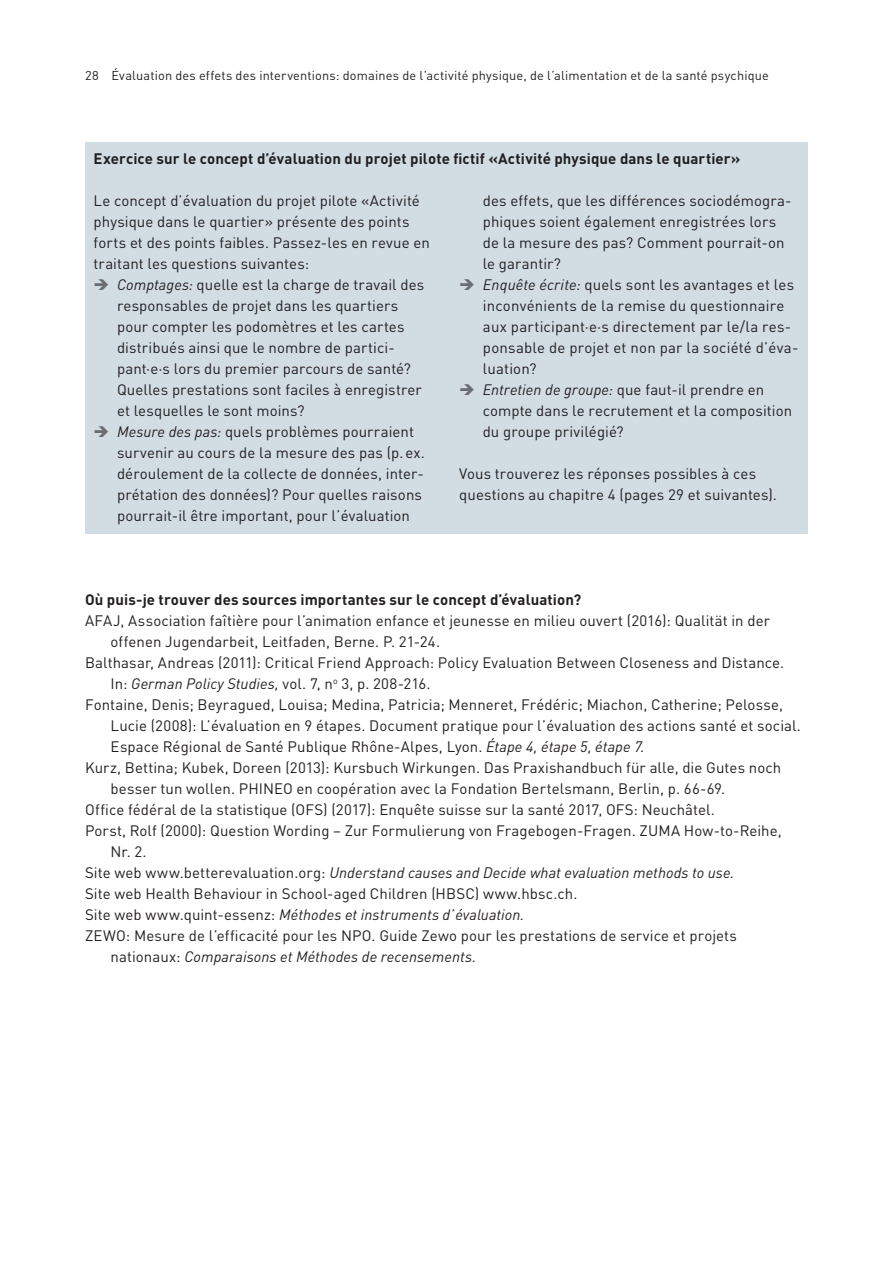
<style>
.page{position:relative;width:893px;height:1263px;background:#fff}
.page>*{position:absolute;margin:0;border:0;box-sizing:border-box;transform-origin:0 0}
.t1{font:15px/21px "DINOT";letter-spacing:.005em;color:#231f20}
.t2{font:italic 15px "DINOT";letter-spacing:.005em;color:#231f20}
.t3{font:700 15px "DINOT";letter-spacing:.01em;color:#231f20}
.t4{font:12.75px "DINOT";letter-spacing:.015em;color:#231f20}
.s1{color:#6c6d70}
.s2{font-style:italic}
.s3{font-style:normal}
</style>
<div class="page">
<div style="left:85px;top:143px;width:723px;height:391px;background:#d1dce3"></div>
<p class="t4" style="left:85px;top:66px;width:685px">28 Évaluation des effets des interventions: domaines de l’activité physique, de l’alimentation et de la santé psychique</p>
<p class="t3" style="left:94px;top:148px;width:649px">Exercice sur le concept d’évaluation du projet pilote fictif «Activité physique dans le quartier»</p>
<p class="t1" style="left:94px;top:189px;width:338px">Le concept d’évaluation du projet pilote «Activité physique dans le quartier» présente des points forts et des points faibles. Passez-les en revue en traitant les questions suivantes:</p>
<p class="t1" style="left:117px;top:273px;width:309px;text-indent:-24px"><span class="s1">➔</span> <span class="s2">Comptages:</span> quelle est la charge de travail des responsables de projet dans les quartiers pour compter les podomètres et les cartes distribués ainsi que le nombre de partici&shy;pant·e·s lors du premier parcours de santé?<br>Quelles prestations sont faciles à enregistrer et lesquelles le sont moins?</p>
<p class="t1" style="left:117px;top:420px;width:309px;text-indent:-24px"><span class="s1">➔</span> <span class="s2">Mesure des pas:</span> quels problèmes pourraient survenir au cours de la mesure des pas (p.ex. déroulement de la collecte de données, inter&shy;prétation des données)? Pour quelles raisons pourrait-il être important, pour l’évaluation</p>
<p class="t1" style="left:483px;top:189px;width:310px">des effets, que les différences sociodémogra&shy;phiques soient également enregistrées lors de la mesure des pas? Comment pourrait-on le garantir?</p>
<p class="t1" style="left:483px;top:273px;width:317px;text-indent:-24px"><span class="s1">➔</span> <span class="s2">Enquête écrite:</span> quels sont les avantages et les inconvénients de la remise du questionnaire aux participant·e·s directement par le/la res&shy;ponsable de projet et non par la société d’éva&shy;luation?</p>
<p class="t1" style="left:483px;top:378px;width:311px;text-indent:-24px"><span class="s1">➔</span> <span class="s2">Entretien de groupe:</span> que faut-il prendre en compte dans le recrutement et la composition du groupe privilégié?</p>
<p class="t1" style="left:459px;top:462px;width:319px">Vous trouverez les réponses possibles à ces questions au chapitre 4 (pages 29 et suivantes).</p>
<p class="t3" style="left:85px;top:589px;width:498px">Où puis-je trouver des sources importantes sur le concept d’évaluation?</p>
<p class="t1" style="left:85px;top:609px;width:686px">AFAJ, Association faîtière pour l’animation enfance et jeunesse en milieu ouvert (2016): Qualität in der</p>
<p class="t1" style="left:111px;top:630px;width:331px">offenen Jugendarbeit, Leitfaden, Berne. P. 21-24.</p>
<p class="t1" style="left:85px;top:651px;width:701px">Balthasar, Andreas (2011): Critical Friend Approach: Policy Evaluation Between Closeness and Distance.</p>
<p class="t1" style="left:111px;top:672px;width:321px">In: <span class="s2">German Policy Studies,</span> vol. 7, n<sup>o</sup> 3, p. 208-216.</p>
<p class="t1" style="left:85px;top:693px;width:699px">Fontaine, Denis; Beyragued, Louisa; Medina, Patricia; Menneret, Frédéric; Miachon, Catherine; Pelosse,</p>
<p class="t1" style="left:111px;top:714px;width:692px">Lucie (2008): L’évaluation en 9 étapes. Document pratique pour l’évaluation des actions santé et social.</p>
<p class="t1" style="left:111px;top:735px;width:536px">Espace Régional de Santé Publique Rhône-Alpes, Lyon. <span class="s2">Étape 4, étape 5, étape 7.</span></p>
<p class="t1" style="left:85px;top:756px;width:698px">Kurz, Bettina; Kubek, Doreen (2013): Kursbuch Wirkungen. Das Praxishandbuch für alle, die Gutes noch</p>
<p class="t1" style="left:111px;top:777px;width:616px">besser tun wollen. PHINEO en coopération avec la Fondation Bertelsmann, Berlin, p. 66-69.</p>
<p class="t1" style="left:85px;top:798px;width:631px">Office fédéral de la statistique (OFS) (2017): Enquête suisse sur la santé 2017, OFS: Neuchâtel.</p>
<p class="t1" style="left:85px;top:819px;width:698px">Porst, Rolf (2000): Question Wording – Zur Formulierung von Fragebogen-Fragen. ZUMA How-to-Reihe,</p>
<p class="t1" style="left:111px;top:840px;width:38px">Nr. 2.</p>
<p class="t2" style="left:85px;top:863px;width:651px"><span class="s3">Site web www.betterevaluation.org:</span> Understand causes and Decide what evaluation methods to use.</p>
<p class="t1" style="left:85px;top:882px;width:494px">Site web Health Behaviour in School-aged Children (HBSC) www.hbsc.ch.</p>
<p class="t2" style="left:85px;top:905px;width:441px"><span class="s3">Site web www.quint-essenz:</span> Méthodes et instruments d’évaluation.</p>
<p class="t1" style="left:85px;top:924px;width:653px">ZEWO: Mesure de l’efficacité pour les NPO. Guide Zewo pour les prestations de service et projets</p>
<p class="t2" style="left:111px;top:947px;width:367px"><span class="s3">nationaux:</span> Comparaisons et Méthodes de recensements.</p>
</div>
